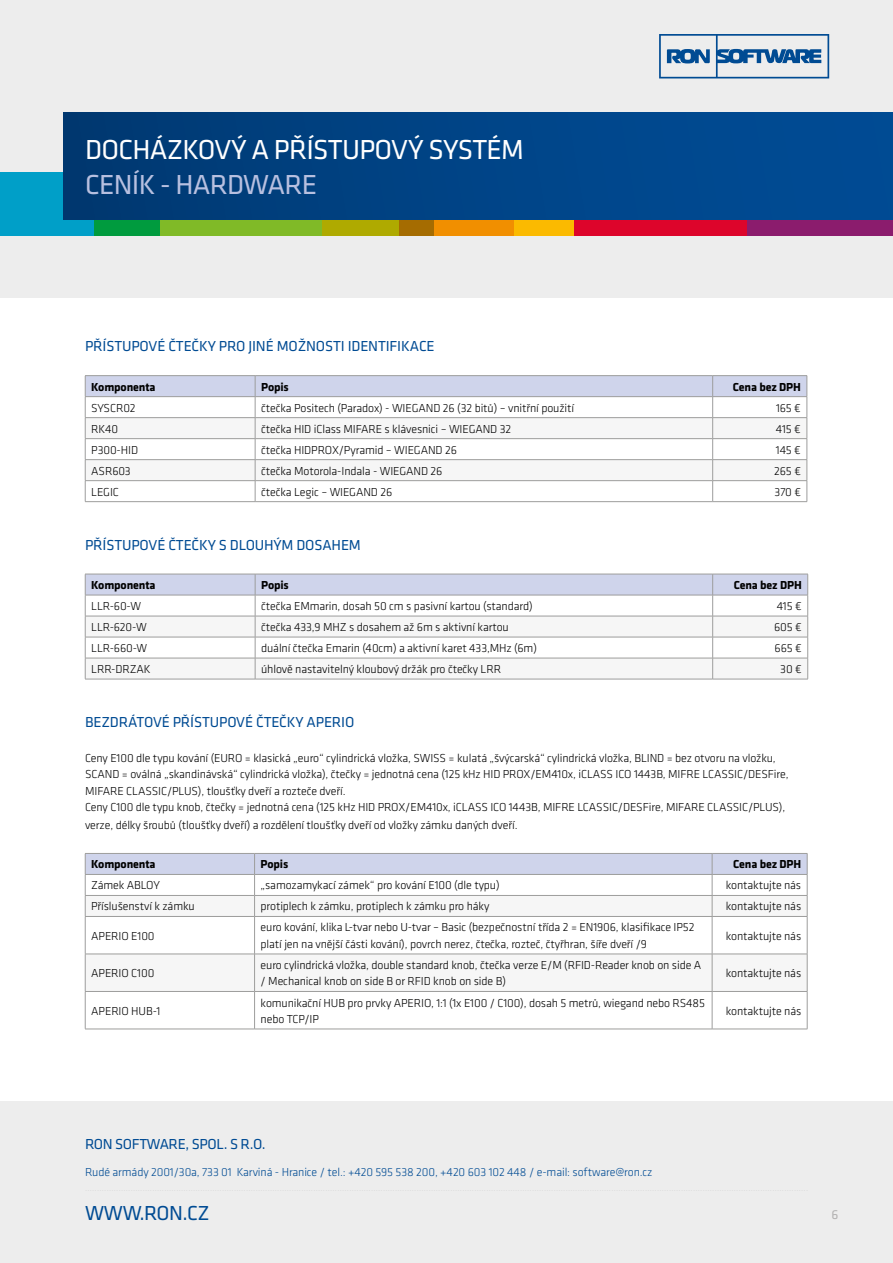
<style>
.page{position:relative;width:893px;height:1263px;background:#fff}
.page>*{position:absolute;margin:0;border:0;box-sizing:border-box;transform-origin:0 0}
.t1{font:28.5px "Klavika";letter-spacing:-.025em;color:#fff}
.t2{font:28.5px "Klavika";letter-spacing:-.025em;color:#b8c0e0}
.t3{font:21px "Klavika";letter-spacing:-.025em;color:#004b93}
.t4{font:15px "Klavika";letter-spacing:-.01em;color:#004b93}
.t5{font:13.5px "Klavika";color:#b3b2b2}
.t6{font:300 12px/16.5px "Klavika";letter-spacing:-.01em;color:#000}
.t7{font:300 12px "Klavika";letter-spacing:-.01em;color:#004b93}
.t8{font:700 12px "Klavika";letter-spacing:-.01em;color:#000}
</style>
<div class="page">
<div style="left:0;top:0;width:893px;height:298px;background:#ededed"></div>
<div style="left:0;top:1101px;width:893px;height:162px;background:#ededed"></div>
<div style="left:0;top:172px;width:744px;height:64px;background:#009fc8"></div>
<div style="left:94px;top:172px;width:650px;height:64px;background:#009b3e"></div>
<div style="left:160px;top:172px;width:635px;height:64px;background:#80ba27"></div>
<svg style="left:323px;top:172px;width:566px;height:64px;background:#a19107"></svg>
<div style="left:434px;top:172px;width:459px;height:64px;background:#f18f00"></div>
<div style="left:514px;top:172px;width:379px;height:64px;background:#fbba00"></div>
<div style="left:574px;top:172px;width:319px;height:64px;background:#dd052b"></div>
<div style="left:747px;top:172px;width:146px;height:64px;background:#8b1c6d"></div>
<div style="left:64px;top:113px;width:829px;height:106px;background:linear-gradient(to right,#003972,#004d98)"></div>
<svg style="left:659px;top:34px;width:170px;height:44px"></svg>
<hr style="left:85px;top:375px;width:170px;height:1px;background:#9d9d9c">
<hr style="left:255px;top:375px;width:458px;height:1px;background:#9d9d9c">
<hr style="left:713px;top:375px;width:94px;height:1px;background:#9d9d9c">
<svg style="left:85px;top:376px;width:723px;height:125px"></svg>
<hr style="left:85px;top:501px;width:170px;height:1px;background:#9d9d9c">
<hr style="left:255px;top:501px;width:458px;height:1px;background:#9d9d9c">
<hr style="left:713px;top:501px;width:94px;height:1px;background:#9d9d9c">
<svg style="left:85px;top:574px;width:723px;height:105px"></svg>
<hr style="left:85px;top:679px;width:170px;height:1px;background:#9d9d9c">
<hr style="left:255px;top:679px;width:458px;height:1px;background:#9d9d9c">
<hr style="left:713px;top:679px;width:95px;height:1px;background:#9d9d9c">
<svg style="left:86px;top:917px;width:721px;height:74px;fill:#f6f6f6"></svg>
<hr style="left:255px;top:916px;width:457px;height:1px;background:#9d9d9c">
<hr style="left:712px;top:916px;width:95px;height:1px;background:#9d9d9c">
<hr style="left:712px;top:917px;width:1px;height:37px;background:#9d9d9c">
<hr style="left:807px;top:917px;width:1px;height:37px;background:#9d9d9c">
<hr style="left:255px;top:954px;width:457px;height:1px;background:#9d9d9c">
<hr style="left:712px;top:954px;width:95px;height:1px;background:#9d9d9c">
<hr style="left:712px;top:954px;width:1px;height:37px;background:#9d9d9c">
<hr style="left:807px;top:954px;width:1px;height:37px;background:#9d9d9c">
<hr style="left:255px;top:991px;width:457px;height:1px;background:#9d9d9c">
<hr style="left:712px;top:991px;width:95px;height:1px;background:#9d9d9c">
<hr style="left:712px;top:992px;width:1px;height:37px;background:#9d9d9c">
<hr style="left:807px;top:992px;width:1px;height:37px;background:#9d9d9c">
<hr style="left:255px;top:1029px;width:457px;height:1px;background:#9d9d9c">
<hr style="left:712px;top:1029px;width:95px;height:1px;background:#9d9d9c">
<svg style="left:85px;top:853px;width:723px;height:63px"></svg>
<hr style="left:85px;top:916px;width:170px;height:1px;background:#9d9d9c">
<hr style="left:85px;top:917px;width:1px;height:37px;background:#9d9d9c">
<hr style="left:254px;top:917px;width:1px;height:37px;background:#9d9d9c">
<hr style="left:85px;top:954px;width:170px;height:1px;background:#9d9d9c">
<hr style="left:85px;top:954px;width:1px;height:37px;background:#9d9d9c">
<hr style="left:254px;top:954px;width:1px;height:37px;background:#9d9d9c">
<hr style="left:85px;top:991px;width:170px;height:1px;background:#9d9d9c">
<hr style="left:85px;top:992px;width:1px;height:37px;background:#9d9d9c">
<hr style="left:254px;top:992px;width:1px;height:37px;background:#9d9d9c">
<hr style="left:85px;top:1029px;width:170px;height:1px;background:#9d9d9c">
<h1 class="t1" style="left:85px;top:131px;width:440px">DOCHÁZKOVÝ A PŘÍSTUPOVÝ SYSTÉM</h1>
<h1 class="t2" style="left:85px;top:166px;width:234px">CENÍK - HARDWARE</h1>
<p class="t4" style="left:85px;top:337px;width:351px">PŘÍSTUPOVÉ ČTEČKY PRO JIN É MOŽN OSTI IDENTIFIKACE</p>
<p class="t8" style="left:91px;top:378px;width:66px">Komponenta</p>
<p class="t8" style="left:261px;top:378px;width:29px">Popis</p>
<p class="t8" style="left:733px;top:378px;width:70px">Cena bez DPH</p>
<p class="t6" style="left:91px;top:399px;width:8px">SYSCR</p>
<p class="t6" style="left:123px;top:399px;width:14px">02</p>
<p class="t6" style="left:261px;top:399px;width:166px">čtečka Positech (Paradox) - WIEGAND</p>
<p class="t6" style="left:443px;top:399px;width:133px">26 (32 bitů) – vnitřní použití</p>
<p class="t6" style="left:776px;top:399px;width:26px">165 €</p>
<p class="t6" style="left:91px;top:420px;width:29px">RK40</p>
<p class="t6" style="left:261px;top:420px;width:108px">čtečka HID iClass MI FARE</p>
<p class="t6" style="left:385px;top:420px;width:99px">s klávesnici – WIEGAND</p>
<p class="t6" style="left:500px;top:420px;width:13px">32</p>
<p class="t6" style="left:776px;top:420px;width:27px">415 €</p>
<p class="t6" style="left:91px;top:441px;width:36px">P300-HID</p>
<p class="t6" style="left:261px;top:441px;width:168px">čtečka HID PROX/Pyramid – WIEGAND</p>
<p class="t6" style="left:445px;top:441px;width:13px">26</p>
<p class="t6" style="left:776px;top:441px;width:27px">145 €</p>
<p class="t6" style="left:91px;top:462px;width:41px">ASR603</p>
<p class="t6" style="left:261px;top:462px;width:153px">čtečka Motorola-I ndala - WIEGAND</p>
<p class="t6" style="left:431px;top:462px;width:13px">26</p>
<p class="t6" style="left:774px;top:462px;width:28px">265 €</p>
<p class="t6" style="left:91px;top:483px;width:24px">LEGIC</p>
<p class="t6" style="left:261px;top:483px;width:103px">čtečka Legic – WIEGAND</p>
<p class="t6" style="left:380px;top:483px;width:13px">26</p>
<p class="t6" style="left:775px;top:483px;width:28px">370 €</p>
<p class="t4" style="left:85px;top:535px;width:275px">PŘÍSTUPOVÉ ČTEČKY S DLOUHÝM DOSAHEM</p>
<p class="t8" style="left:91px;top:576px;width:66px">Komponenta</p>
<p class="t8" style="left:261px;top:576px;width:29px">Popis</p>
<p class="t8" style="left:734px;top:576px;width:70px">Cena bez DPH</p>
<p class="t6" style="left:91px;top:598px;width:51px">LLR-60-W</p>
<p class="t6" style="left:261px;top:598px;width:273px">čtečka EMmarin, dosah 50 cm s pasivní kartou (standard)</p>
<p class="t6" style="left:777px;top:598px;width:27px">415 €</p>
<p class="t6" style="left:91px;top:619px;width:57px">LLR-620-W</p>
<p class="t6" style="left:261px;top:619px;width:249px">čtečka 433,9 MHZ s dosahem až 6m s aktivní kartou</p>
<p class="t6" style="left:774px;top:619px;width:29px">605 €</p>
<p class="t6" style="left:91px;top:640px;width:57px">LLR-660-W</p>
<p class="t6" style="left:261px;top:640px;width:277px">duální čtečka Emarin (40cm) a aktivní karet 433,MHz (6m)</p>
<p class="t6" style="left:775px;top:640px;width:29px">665 €</p>
<p class="t6" style="left:91px;top:661px;width:46px">LRR-DRZAK</p>
<p class="t6" style="left:261px;top:661px;width:227px">úhlově nastavitelný kloubový držák pro čtečky LRR</p>
<p class="t6" style="left:780px;top:661px;width:23px">30 €</p>
<p class="t4" style="left:85px;top:712px;width:247px">BEZDRÁTOVÉ PŘÍSTUPOVÉ ČTEČKY APERIO</p>
<p class="t6" style="left:85px;top:749px;width:137px">Ceny E100 dle typu kování (EURO</p>
<p class="t6" style="left:245px;top:749px;width:403px">= klasická „euro“ cylindrická vložka, SWISS = kulatá „švýcarská“ cylindrická vložka, BLIND</p>
<p class="t6" style="left:667px;top:749px;width:111px">= bez otvoru na vložku,</p>
<p class="t6" style="left:85px;top:766px;width:8px">SCAND</p>
<p class="t6" style="left:122px;top:766px;width:467px">= oválná „skandinávská“ cylindrická vložka), čtečky = jednotná cena (125 kHz HID PROX/EM410x, iCLASS</p>
<p class="t6" style="left:616px;top:766px;width:94px">ICO 1443B, MI FRE LCASSIC</p>
<p class="t6" style="left:743px;top:766px;width:47px">/DESFire,</p>
<p class="t6" style="left:85px;top:782px;width:26px">MIFARE</p>
<p class="t6" style="left:126px;top:782px;width:7px">CLASSIC</p>
<p class="t6" style="left:85px;top:782px;width:378px;text-indent:82px">/PLUS), tloušťky dveří a rozteče dveří.<br>Ceny C100 dle typu knob, čtečky = jednotná cena (125 kHz HID PROX/EM410x, iCLASS</p>
<p class="t6" style="left:490px;top:799px;width:94px">ICO 1443B, MI FRE LCASSIC</p>
<p class="t6" style="left:618px;top:799px;width:74px">/DESFire, MIFARE</p>
<p class="t6" style="left:707px;top:799px;width:7px">CLASSIC</p>
<p class="t6" style="left:748px;top:799px;width:39px">/PLUS),</p>
<p class="t6" style="left:85px;top:817px;width:434px">verze, délky šroubů (tloušťky dveří) a rozdělení tloušťky dveří od vložky zámku daných dveří.</p>
<p class="t8" style="left:91px;top:856px;width:66px">Komponenta</p>
<p class="t8" style="left:261px;top:856px;width:29px">Popis</p>
<p class="t8" style="left:733px;top:856px;width:70px">Cena bez DPH</p>
<p class="t6" style="left:91px;top:877px;width:57px">Zámek ABLOY</p>
<p class="t6" style="left:261px;top:877px;width:241px">„samozamykací zámek“ pro kování E100 (dle typu)</p>
<p class="t6" style="left:726px;top:877px;width:77px">kontaktujte nás</p>
<p class="t6" style="left:91px;top:898px;width:105px">Příslušenství k zámku</p>
<p class="t6" style="left:261px;top:898px;width:230px">protiplech k zámku, protiplech k zámku pro háky</p>
<p class="t6" style="left:726px;top:898px;width:77px">kontaktujte nás</p>
<p class="t6" style="left:91px;top:927px;width:21px">APERIO</p>
<p class="t6" style="left:131px;top:927px;width:25px">E100</p>
<p class="t6" style="left:261px;top:919px;width:435px">euro kování, klika L-tvar nebo U-tvar – Basic (bezpečnostní třída 2 = EN1906, klasifikace I P52 platí jen na vnější části kování), povrch nerez, čtečka, rozteč, čtyřhran, šíře dveří /9</p>
<p class="t6" style="left:726px;top:927px;width:77px">kontaktujte nás</p>
<p class="t6" style="left:91px;top:965px;width:21px">APERIO</p>
<p class="t6" style="left:131px;top:965px;width:25px">C100</p>
<p class="t6" style="left:261px;top:957px;width:441px">euro cylindrická vložka, double standard knob, čtečka verze E/M (RFID-Reader knob on side A / Mechanical knob on side B or RFID knob on side B)</p>
<p class="t6" style="left:726px;top:965px;width:77px">kontaktujte nás</p>
<p class="t6" style="left:91px;top:1002px;width:21px">APERIO</p>
<p class="t6" style="left:131px;top:1002px;width:31px">HU B-1</p>
<p class="t6" style="left:261px;top:994px;width:154px">komunikační HU B pro prvky APERIO</p>
<p class="t6" style="left:431px;top:994px;width:275px">, 1:1 (1x E100 / C100), dosah 5 metrů, wiegand nebo RS485</p>
<p class="t6" style="left:261px;top:1011px;width:60px">nebo TCP/I P</p>
<p class="t6" style="left:726px;top:1002px;width:77px">kontaktujte nás</p>
<p class="t4" style="left:85px;top:1134px;width:10px">RON</p>
<p class="t4" style="left:115px;top:1134px;width:35px">SO FTWARE</p>
<p class="t4" style="left:185px;top:1134px;width:82px">, SPOL. S R.O.</p>
<p class="t7" style="left:85px;top:1164px;width:569px">Rudé armády 2001/30a, 733 01 Karviná - Hranice / tel.: +420 595 538 200, +420 603 102 448 / e-mail: software@ron.cz</p>
<h2 class="t3" style="left:85px;top:1199px;width:126px">WWW.RON.CZ</h2>
<p class="t5" style="left:832px;top:1206px;width:8px">6</p>
</div>
